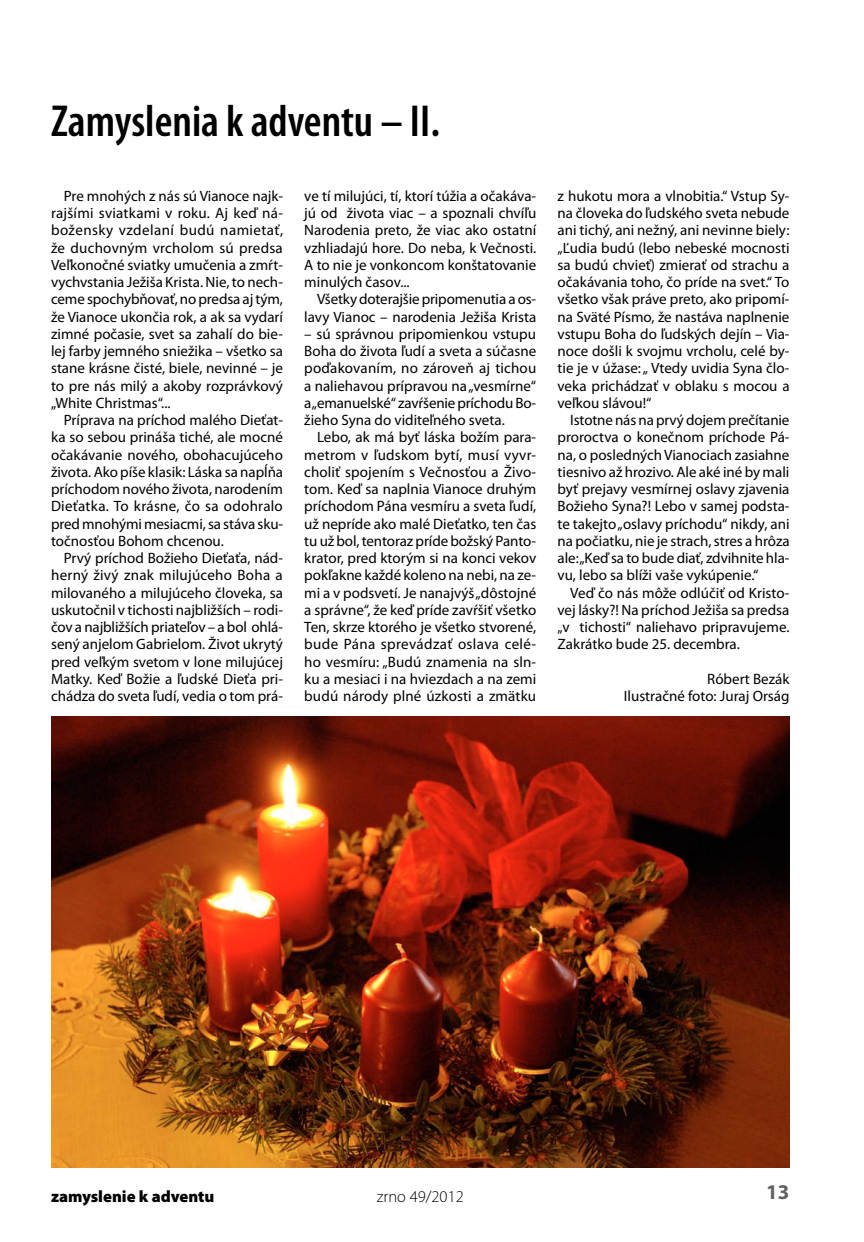
<style>
.page{position:relative;width:864px;height:1242px;background:#fff}
.page>*{position:absolute;margin:0;border:0;box-sizing:border-box;transform-origin:0 0}
.t1{font:600 condensed 45px "Myriad Pro";color:#000}
.t2{font:700 21px "Myriad Pro";color:#626262}
.t3{font:900 16.5px "Myriad Pro";color:#000}
.t4{font:300 16.5px "Myriad Pro";color:#000}
.t5{font:15px/17.2px "Myriad Pro";color:#000;text-align:justify}
</style>
<div class="page">
<img style="left:51px;top:716px;width:738px;height:451px">
<h1 class="t1" style="left:51px;top:93px;width:390px">Zamyslenia k adventu – II.</h1>
<p class="t5" style="left:51px;top:187px;width:233px;text-indent:13px">Pre mnohých z nás sú Vianoce najk&shy;rajšími sviatkami v roku. Aj keď ná&shy;božensky vzdelaní budú namietať, že duchovným vrcholom sú predsa Veľkonočné sviatky umučenia a zmŕt&shy;vychvstania Ježiša Krista. Nie, to nech&shy;ceme spochybňovať, no predsa aj tým, že Vianoce ukončia rok, a ak sa vydarí zimné počasie, svet sa zahalí do bie&shy;lej farby jemného sniežika – všetko sa stane krásne čisté, biele, nevinné – je to pre nás milý a akoby rozprávkový „White Christmas“...</p>
<p class="t5" style="left:51px;top:411px;width:233px;text-indent:13px">Príprava na príchod malého Dieťat&shy;ka so sebou prináša tiché, ale mocné očakávanie nového, obohacujúceho života. Ako píše klasik: Láska sa napĺňa príchodom nového života, narodením Dieťatka. To krásne, čo sa odohralo pred mnohými mesiacmi, sa stáva sku&shy;točnosťou Bohom chcenou.</p>
<p class="t5" style="left:51px;top:549px;width:233px;text-indent:13px">Prvý príchod Božieho Dieťaťa, nád&shy;herný živý znak milujúceho Boha a milovaného a milujúceho človeka, sa uskutočnil v tichosti najbližších – rodi&shy;čov a najbližších priateľov – a bol ohlá&shy;sený anjelom Gabrielom. Život ukrytý pred veľkým svetom v lone milujúcej Matky. Keď Božie a ľudské Dieťa pri&shy;chádza do sveta ľudí, vedia o tom prá-</p>
<p class="t5" style="left:304px;top:187px;width:233px">ve tí milujúci, tí, ktorí túžia a očakáva&shy;jú od života viac – a spoznali chvíľu Narodenia preto, že viac ako ostatní vzhliadajú hore. Do neba, k Večnosti.<br>A to nie je vonkoncom konštatovanie minulých časov...</p>
<p class="t5" style="left:304px;top:290px;width:233px;text-align:right">Všetky doterajšie pripomenutia a os&shy;lavy Vianoc – narodenia Ježiša Krista</p>
<p class="t5" style="left:304px;top:325px;width:233px">– sú správnou pripomienkou vstupu Boha do života ľudí a sveta a súčasne poďakovaním, no zároveň aj tichou a naliehavou prípravou na „vesmírne“ a „emanuelské“ zavŕšenie príchodu Bo&shy;žieho Syna do viditeľného sveta.</p>
<p class="t5" style="left:304px;top:428px;width:233px;text-indent:13px">Lebo, ak má byť láska božím para&shy;metrom v ľudskom bytí, musí vyvr&shy;choliť spojením s Večnosťou a Živo&shy;tom. Keď sa naplnia Vianoce druhým príchodom Pána vesmíru a sveta ľudí, už nepríde ako malé Dieťatko, ten čas tu už bol, tentoraz príde božský Panto&shy;krator, pred ktorým si na konci vekov pokľakne každé koleno na nebi, na ze&shy;mi a v podsvetí. Je nanajvýš „dôstojné a správne“, že keď príde zavŕšiť všetko Ten, skrze ktorého je všetko stvorené, bude Pána sprevádzať oslava celé&shy;ho vesmíru: „Budú znamenia na sln&shy;ku a mesiaci i na hviezdach a na zemi budú národy plné úzkosti a zmätku</p>
<p class="t5" style="left:557px;top:187px;width:233px">z hukotu mora a vlnobitia.“ Vstup Sy&shy;na človeka do ľudského sveta nebude ani tichý, ani nežný, ani nevinne biely: „Ľudia budú (lebo nebeské mocnosti sa budú chvieť) zmierať od strachu a očakávania toho, čo príde na svet.“ To všetko však práve preto, ako pripomí&shy;na Sväté Písmo, že nastáva naplnenie vstupu Boha do ľudských dejín – Via&shy;noce došli k svojmu vrcholu, celé by&shy;tie je v úžase: „ Vtedy uvidia Syna člo&shy;veka prichádzať v oblaku s mocou a veľkou slávou!“</p>
<p class="t5" style="left:557px;top:411px;width:233px;text-indent:13px">Istotne nás na prvý dojem prečítanie proroctva o konečnom príchode Pá&shy;na, o posledných Vianociach zasiahne tiesnivo až hrozivo. Ale aké iné by mali byť prejavy vesmírnej oslavy zjavenia Božieho Syna?! Lebo v samej podsta&shy;te takejto „oslavy príchodu“ nikdy, ani na počiatku, nie je strach, stres a hrôza ale: „Keď sa to bude diať, zdvihnite hla&shy;vu, lebo sa blíži vaše vykúpenie.“</p>
<p class="t5" style="left:557px;top:584px;width:233px;text-indent:13px">Veď čo nás môže odlúčiť od Kristo&shy;vej lásky?! Na príchod Ježiša sa predsa „v tichosti“ naliehavo pripravujeme.<br>Zakrátko bude 25. decembra.</p>
<p class="t5" style="left:623px;top:670px;width:167px;text-align:right">Róbert Bezák<br>Ilustračné foto: Juraj Orság</p>
<p class="t3" style="left:51px;top:1185px;width:165px">zamyslenie k adventu</p>
<p class="t4" style="left:376px;top:1186px;width:88px">zrno 49/2012</p>
<h2 class="t2" style="left:765px;top:1178px;width:25px">13</h2>
</div>
